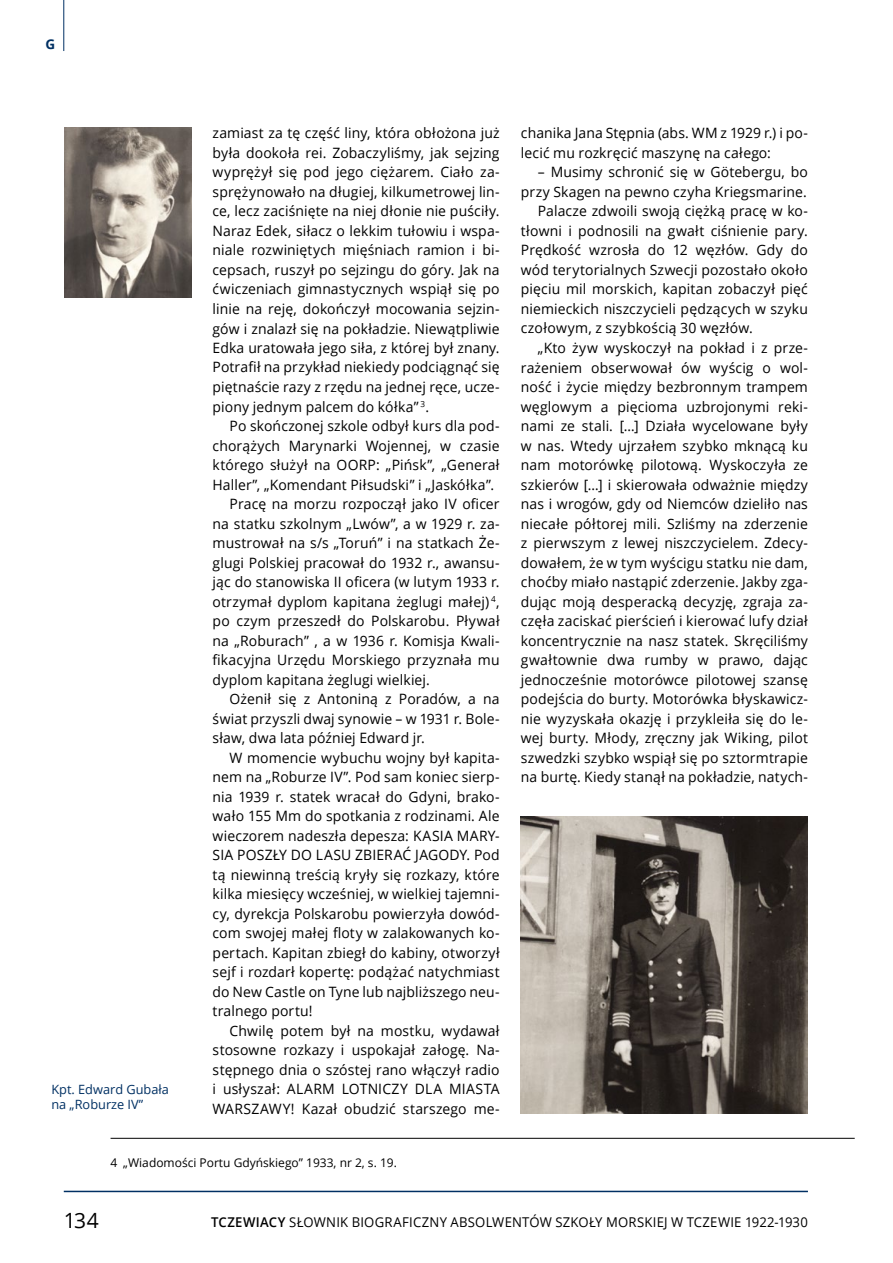
<style>
.page{position:relative;width:893px;height:1263px;background:#fff}
.page>*{position:absolute;margin:0;border:0;box-sizing:border-box;transform-origin:0 0}
.t1{font:21px "Open Sans";color:#000}
.t2{font:14.25px/19.5px "Open Sans";letter-spacing:.01em;color:#000;text-align:justify}
.t3{font:13.5px "Open Sans";letter-spacing:.015em;color:#000}
.t4{font:700 13.5px "Open Sans";color:#003063}
.t5{font:12.75px/15.3px "Open Sans";color:#003063}
.t6{font:12px "Open Sans";color:#000}
.s1{font-weight:600}
</style>
<div class="page">
<hr style="left:64px;top:1191px;width:744px;height:1px;background:#003063">
<hr style="left:63px;top:0;width:1px;height:51px;background:#003063">
<img style="left:521px;top:816px;width:287px;height:297px">
<img style="left:64px;top:128px;width:128px;height:170px">
<hr style="left:111px;top:1138px;width:744px;height:1px;background:#000">
<p class="t4" style="left:45px;top:34px;width:11px">G</p>
<p class="t5" style="left:51px;top:1081px;width:119px">Kpt. Edward Gubała na „Roburze IV”</p>
<p class="t2" style="left:213px;top:123px;width:289px">zamiast za tę część liny, która obłożona już była dookoła rei. Zobaczyliśmy, jak sejzing wyprężył się pod jego ciężarem. Ciało za&shy;sprężynowało na długiej, kilkumetrowej lin&shy;ce, lecz zaciśnięte na niej dłonie nie puściły.<br>Naraz Edek, siłacz o lekkim tułowiu i wspa&shy;niale rozwiniętych mięśniach ramion i bi&shy;cepsach, ruszył po sejzingu do góry. Jak na ćwiczeniach gimnastycznych wspiął się po linie na reję, dokończył mocowania sejzin&shy;gów i znalazł się na pokładzie. Niewątpliwie Edka uratowała jego siła, z której był znany.<br>Potrafił na przykład niekiedy podciągnąć się piętnaście razy z rzędu na jednej ręce, ucze&shy;piony jednym palcem do kółka” <sup>3</sup>.</p>
<p class="t2" style="left:230px;top:416px;width:272px">Po skończonej szkole odbył kurs dla pod-</p>
<p class="t2" style="left:213px;top:435px;width:289px">chorążych Marynarki Wojennej, w czasie</p>
<p class="t2" style="left:213px;top:455px;width:288px">którego służył na OORP: „Pińsk”, „Generał</p>
<p class="t2" style="left:213px;top:474px;width:283px">Haller”, „Komendant Piłsudski” i „Jaskółka”.</p>
<p class="t2" style="left:230px;top:494px;width:271px">Pracę na morzu rozpoczął jako IV oficer</p>
<p class="t2" style="left:213px;top:513px;width:289px">na statku szkolnym „Lwów”, a w 1929 r. za-</p>
<p class="t2" style="left:213px;top:533px;width:289px">mustrował na s/s „Toruń” i na statkach Że-</p>
<p class="t2" style="left:213px;top:552px;width:289px">glugi Polskiej pracował do 1932 r., awansu-</p>
<p class="t2" style="left:213px;top:572px;width:289px">jąc do stanowiska II oficera (w lutym 1933 r.</p>
<p class="t2" style="left:213px;top:591px;width:289px">otrzymał dyplom kapitana żeglugi małej) <sup>4</sup>,</p>
<p class="t2" style="left:213px;top:611px;width:289px">po czym przeszedł do Polskarobu. Pływał</p>
<p class="t2" style="left:213px;top:630px;width:289px">na „Roburach” , a w 1936 r. Komisja Kwali-</p>
<p class="t2" style="left:213px;top:650px;width:289px">fikacyjna Urzędu Morskiego przyznała mu</p>
<p class="t2" style="left:213px;top:669px;width:219px">dyplom kapitana żeglugi wielkiej.</p>
<p class="t2" style="left:230px;top:689px;width:272px">Ożenił się z Antoniną z Poradów, a na</p>
<p class="t2" style="left:213px;top:708px;width:289px">świat przyszli dwaj synowie – w 1931 r. Bole-</p>
<p class="t2" style="left:213px;top:728px;width:214px">sław, dwa lata później Edward jr.</p>
<p class="t2" style="left:230px;top:747px;width:272px">W momencie wybuchu wojny był kapita-</p>
<p class="t2" style="left:213px;top:767px;width:289px">nem na „Roburze IV”. Pod sam koniec sierp-</p>
<p class="t2" style="left:213px;top:786px;width:289px">nia 1939 r. statek wracał do Gdyni, brako-</p>
<p class="t2" style="left:213px;top:806px;width:289px">wało 155 Mm do spotkania z rodzinami. Ale</p>
<p class="t2" style="left:213px;top:825px;width:289px">wieczorem nadeszła depesza: KASIA MARY-</p>
<p class="t2" style="left:213px;top:845px;width:289px">SIA POSZŁY DO LASU ZBIERAĆ JAGODY. Pod</p>
<p class="t2" style="left:213px;top:864px;width:289px">tą niewinną treścią kryły się rozkazy, które</p>
<p class="t2" style="left:213px;top:884px;width:289px">kilka miesięcy wcześniej, w wielkiej tajemni-</p>
<p class="t2" style="left:213px;top:903px;width:289px">cy, dyrekcja Polskarobu powierzyła dowód-</p>
<p class="t2" style="left:213px;top:923px;width:289px">com swojej małej floty w zalakowanych ko-</p>
<p class="t2" style="left:213px;top:942px;width:289px">pertach. Kapitan zbiegł do kabiny, otworzył</p>
<p class="t2" style="left:213px;top:962px;width:289px">sejf i rozdarł kopertę: podążać natychmiast</p>
<p class="t2" style="left:213px;top:981px;width:289px">do New Castle on Tyne lub najbliższego neu-</p>
<p class="t2" style="left:213px;top:1001px;width:102px">tralnego portu!</p>
<p class="t2" style="left:230px;top:1020px;width:271px">Chwilę potem był na mostku, wydawał</p>
<p class="t2" style="left:213px;top:1040px;width:289px">stosowne rozkazy i uspokajał załogę. Na-</p>
<p class="t2" style="left:213px;top:1059px;width:289px">stępnego dnia o szóstej rano włączył radio</p>
<p class="t2" style="left:213px;top:1079px;width:289px">i usłyszał: ALARM LOTNICZY DLA MIASTA</p>
<p class="t2" style="left:213px;top:1098px;width:289px">WARSZAWY! Kazał obudzić starszego me-</p>
<p class="t6" style="left:111px;top:1155px;width:288px">4 „Wiadomości Portu Gdyńskiego” 1933, nr 2, s. 19.</p>
<p class="t2" style="left:521px;top:123px;width:289px">chanika Jana Stępnia (abs. WM z 1929 r.) i po&shy;lecić mu rozkręcić maszynę na całego:</p>
<p class="t2" style="left:538px;top:162px;width:271px">– Musimy schronić się w Götebergu, bo</p>
<p class="t2" style="left:521px;top:182px;width:287px">przy Skagen na pewno czyha Kriegsmarine.</p>
<p class="t2" style="left:538px;top:201px;width:272px">Palacze zdwoili swoją ciężką pracę w ko-</p>
<p class="t2" style="left:521px;top:221px;width:289px">tłowni i podnosili na gwałt ciśnienie pary.</p>
<p class="t2" style="left:521px;top:240px;width:289px">Prędkość wzrosła do 12 węzłów. Gdy do</p>
<p class="t2" style="left:521px;top:260px;width:289px">wód terytorialnych Szwecji pozostało około</p>
<p class="t2" style="left:521px;top:279px;width:288px">pięciu mil morskich, kapitan zobaczył pięć</p>
<p class="t2" style="left:521px;top:299px;width:289px">niemieckich niszczycieli pędzących w szyku</p>
<p class="t2" style="left:521px;top:318px;width:233px">czołowym, z szybkością 30 węzłów.</p>
<p class="t2" style="left:538px;top:338px;width:272px">„Kto żyw wyskoczył na pokład i z prze-</p>
<p class="t2" style="left:521px;top:357px;width:289px">rażeniem obserwował ów wyścig o wol-</p>
<p class="t2" style="left:521px;top:377px;width:289px">ność i życie między bezbronnym trampem</p>
<p class="t2" style="left:521px;top:396px;width:289px">węglowym a pięcioma uzbrojonymi reki-</p>
<p class="t2" style="left:521px;top:416px;width:288px">nami ze stali. […] Działa wycelowane były</p>
<p class="t2" style="left:521px;top:435px;width:289px">w nas. Wtedy ujrzałem szybko mknącą ku</p>
<p class="t2" style="left:521px;top:455px;width:288px">nam motorówkę pilotową. Wyskoczyła ze</p>
<p class="t2" style="left:521px;top:474px;width:289px">szkierów […] i skierowała odważnie między</p>
<p class="t2" style="left:521px;top:494px;width:289px">nas i wrogów, gdy od Niemców dzieliło nas</p>
<p class="t2" style="left:521px;top:513px;width:289px">niecałe półtorej mili. Szliśmy na zderzenie</p>
<p class="t2" style="left:521px;top:533px;width:289px">z pierwszym z lewej niszczycielem. Zdecy-</p>
<p class="t2" style="left:521px;top:552px;width:289px">dowałem, że w tym wyścigu statku nie dam,</p>
<p class="t2" style="left:521px;top:572px;width:289px">choćby miało nastąpić zderzenie. Jakby zga-</p>
<p class="t2" style="left:521px;top:591px;width:289px">dując moją desperacką decyzję, zgraja za-</p>
<p class="t2" style="left:521px;top:611px;width:289px">częła zaciskać pierścień i kierować lufy dział</p>
<p class="t2" style="left:521px;top:630px;width:289px">koncentrycznie na nasz statek. Skręciliśmy</p>
<p class="t2" style="left:521px;top:650px;width:289px">gwałtownie dwa rumby w prawo, dając</p>
<p class="t2" style="left:521px;top:669px;width:289px">jednocześnie motorówce pilotowej szansę</p>
<p class="t2" style="left:521px;top:689px;width:289px">podejścia do burty. Motorówka błyskawicz-</p>
<p class="t2" style="left:521px;top:708px;width:289px">nie wyzyskała okazję i przykleiła się do le-</p>
<p class="t2" style="left:521px;top:728px;width:289px">wej burty. Młody, zręczny jak Wiking, pilot</p>
<p class="t2" style="left:521px;top:747px;width:289px">szwedzki szybko wspiął się po sztormtrapie</p>
<p class="t2" style="left:521px;top:767px;width:289px">na burtę. Kiedy stanął na pokładzie, natych-</p>
<h1 class="t1" style="left:64px;top:1206px;width:36px">134</h1>
<p class="t3" style="left:211px;top:1212px;width:598px"><span class="s1">TCZEWIACY</span> SŁOWNIK BIOGRAFICZNY ABSOLWENTÓW SZKOŁY MORSKIEJ W TCZEWIE 1922-1930</p>
</div>
